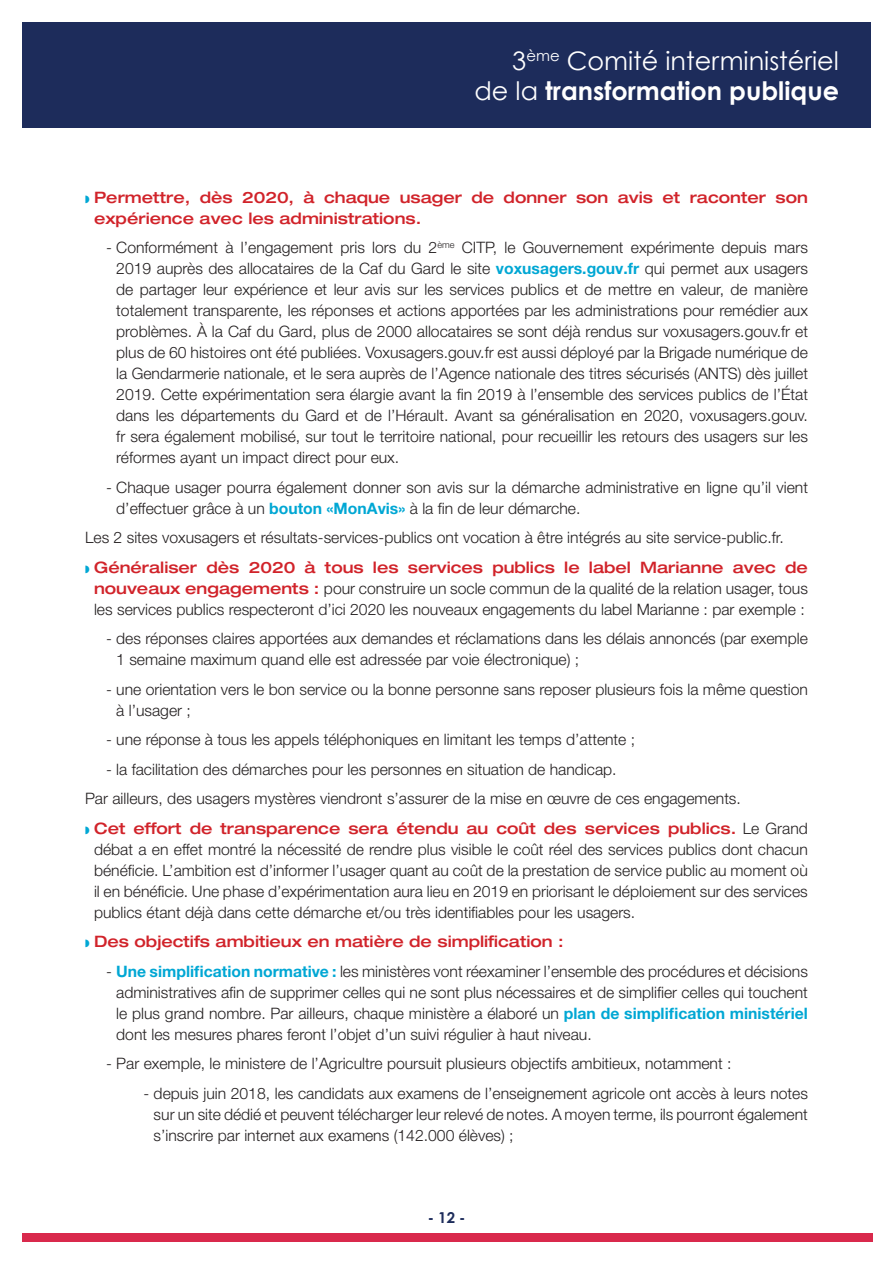
<style>
.page{position:relative;width:893px;height:1263px;background:#fff}
.page>*{position:absolute;margin:0;border:0;box-sizing:border-box;transform-origin:0 0}
.t1{font:25.5px/30px "Century Gothic";color:#fff;text-align:right}
.t2{font:300 15.75px/21px "Helvetica Neue LT Pro";color:#231f20;text-align:justify}
.t3{font:500 expanded 15.75px/21px "Helvetica Neue LT Pro";color:#d1232a}
.t4{font:700 15px "Century Gothic";color:#1d2c5b}
.s1{font-weight:700}
.s2{font-weight:700;color:#00a7d4}
.s3{font-weight:500;font-stretch:expanded;color:#d1232a}
.s4{font-weight:300;font-stretch:normal;color:#231f20}
</style>
<div class="page">
<div style="left:22px;top:22px;width:849px;height:106px;background:#1d2c5b"></div>
<div style="left:22px;top:1233px;width:851px;height:9px;background:#d9294c"></div>
<h1 class="t1" style="left:474px;top:45px;width:366px">3<sup>ème</sup> Comité interministériel de la <span class="s1">transformation publique</span></h1>
<p class="t3" style="left:94px;top:186px;width:715px">Permettre, dès 2020, à chaque usager de donner son avis et raconter son expérience avec les administrations.</p>
<p class="t2" style="left:116px;top:237px;width:693px;text-indent:-10px">- Conformément à l’engagement pris lors du 2<sup>ème</sup> CITP, le Gouvernement expérimente depuis mars 2019 auprès des allocataires de la Caf du Gard le site <span class="s2">voxusagers.gouv.fr</span> qui permet aux usagers de partager leur expérience et leur avis sur les services publics et de mettre en valeur, de manière totalement transparente, les réponses et actions apportées par les administrations pour remédier aux problèmes. À la Caf du Gard, plus de 2000 allocataires se sont déjà rendus sur voxusagers.gouv.fr et plus de 60 histoires ont été publiées. Voxusagers.gouv.fr est aussi déployé par la Brigade numérique de la Gendarmerie nationale, et le sera auprès de l’Agence nationale des titres sécurisés (ANTS) dès juillet 2019. Cette expérimentation sera élargie avant la fin 2019 à l’ensemble des services publics de l’État dans les départements du Gard et de l’Hérault. Avant sa généralisation en 2020, voxusagers.gouv. fr sera également mobilisé, sur tout le territoire national, pour recueillir les retours des usagers sur les réformes ayant un impact direct pour eux.</p>
<p class="t2" style="left:116px;top:476px;width:693px;text-indent:-10px">- Chaque usager pourra également donner son avis sur la démarche administrative en ligne qu’il vient d’effectuer grâce à un <span class="s2">bouton «MonAvis»</span> à la fin de leur démarche.</p>
<p class="t2" style="left:85px;top:527px;width:700px">Les 2 sites voxusagers et résultats-services-publics ont vocation à être intégrés au site service-public.fr.</p>
<p class="t2" style="left:94px;top:556px;width:715px"><span class="s3">Généraliser dès 2020 à tous les services publics le label Marianne avec de nouveaux engagements :</span> pour construire un socle commun de la qualité de la relation usager, tous les services publics respecteront d’ici 2020 les nouveaux engagements du label Marianne : par exemple :</p>
<p class="t2" style="left:116px;top:628px;width:693px;text-indent:-10px">- des réponses claires apportées aux demandes et réclamations dans les délais annoncés (par exemple<br>1 semaine maximum quand elle est adressée par voie électronique) ;</p>
<p class="t2" style="left:116px;top:678px;width:693px;text-indent:-10px">- une orientation vers le bon service ou la bonne personne sans reposer plusieurs fois la même question à l’usager ;</p>
<p class="t2" style="left:106px;top:729px;width:531px">- une réponse à tous les appels téléphoniques en limitant les temps d’attente ;</p>
<p class="t2" style="left:106px;top:758px;width:512px">- la facilitation des démarches pour les personnes en situation de handicap.</p>
<p class="t2" style="left:85px;top:788px;width:657px">Par ailleurs, des usagers mystères viendront s’assurer de la mise en œuvre de ces engagements.</p>
<p class="t3" style="left:94px;top:817px;width:715px">Cet effort de transparence sera étendu au coût des services publics. <span class="s4">Le Grand</span></p>
<p class="t2" style="left:94px;top:838px;width:715px">débat a en effet montré la nécessité de rendre plus visible le coût réel des services publics dont chacun bénéficie. L’ambition est d’informer l’usager quant au coût de la prestation de service public au moment où il en bénéficie. Une phase d’expérimentation aura lieu en 2019 en priorisant le déploiement sur des services publics étant déjà dans cette démarche et/ou très identifiables pour les usagers.</p>
<p class="t3" style="left:94px;top:931px;width:471px">Des objectifs ambitieux en matière de simplification :</p>
<p class="t2" style="left:116px;top:960px;width:693px;text-indent:-10px">- <span class="s2">Une simplification normative :</span> les ministères vont réexaminer l’ensemble des procédures et décisions administratives afin de supprimer celles qui ne sont plus nécessaires et de simplifier celles qui touchent le plus grand nombre. Par ailleurs, chaque ministère a élaboré un <span class="s2">plan de simplification ministériel </span>dont les mesures phares feront l’objet d’un suivi régulier à haut niveau.</p>
<p class="t2" style="left:106px;top:1053px;width:627px">- Par exemple, le ministere de l’Agricultre poursuit plusieurs objectifs ambitieux, notamment :</p>
<p class="t2" style="left:154px;top:1082px;width:656px;text-indent:-10px">- depuis juin 2018, les candidats aux examens de l’enseignement agricole ont accès à leurs notes sur un site dédié et peuvent télécharger leur relevé de notes. A moyen terme, ils pourront également s’inscrire par internet aux examens (142.000 élèves) ;</p>
<p class="t4" style="left:428px;top:1208px;width:39px">- 12 -</p>
</div>
